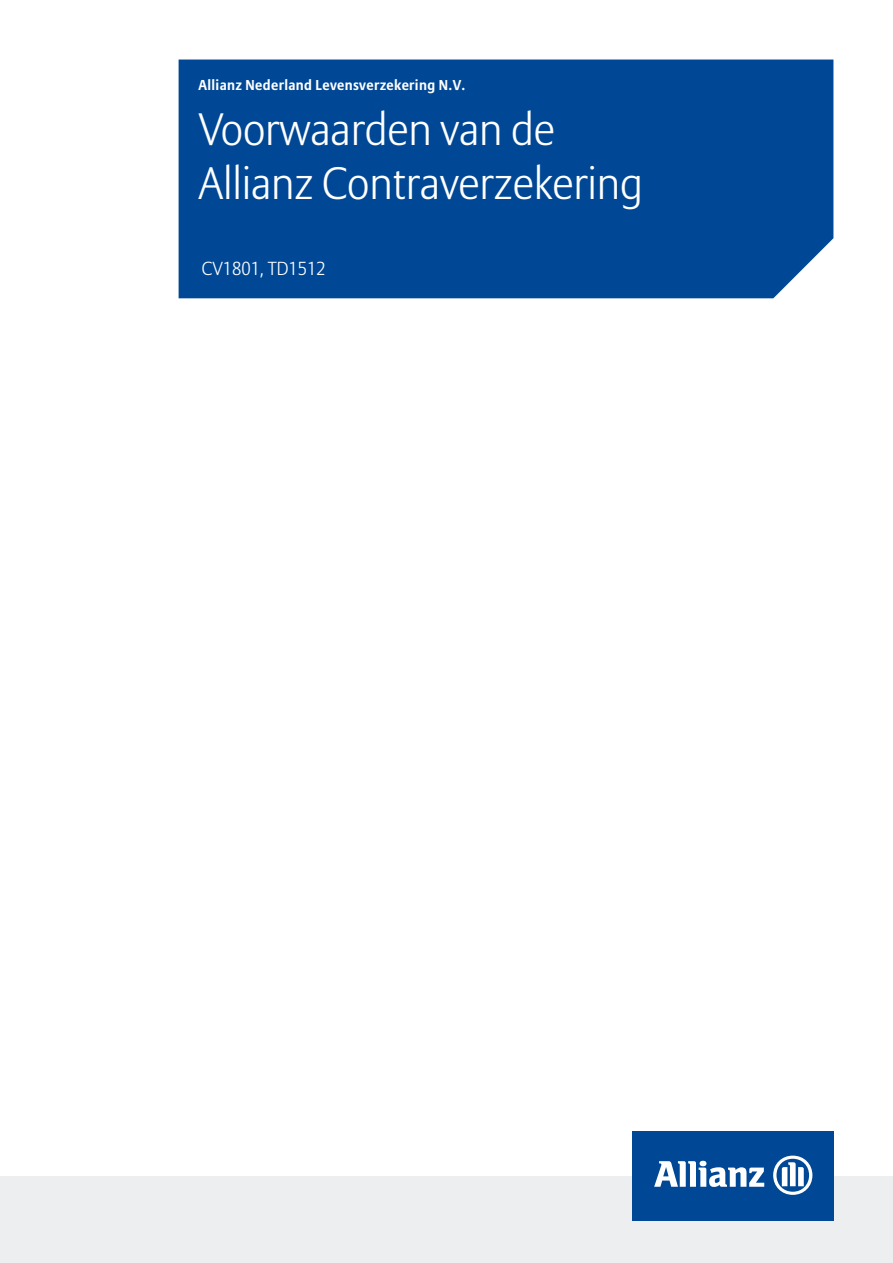
<style>
.page{position:relative;width:893px;height:1263px;background:#fff}
.page>*{position:absolute;margin:0;border:0;box-sizing:border-box;transform-origin:0 0}
.Title_35_39_75_ASL_F{font:300 45px/54px "Allianz Sans";letter-spacing:-.005em;color:#fff}
.Company_Ident_Claim{font:300 18.75px "Allianz Sans";color:#fff}
.Title_35_39_75_ASL_F-2{font:700 14.25px "Allianz Sans";letter-spacing:.025em;color:#fff}
</style>
<div class="page">
<div style="left:179px;top:60px;width:654px;height:238px;background:#004895"></div>
<div style="left:0;top:1176px;width:893px;height:87px;background:#edeeef"></div>
<div style="left:632px;top:1131px;width:202px;height:90px;background:#004895"></div>
<svg style="left:654px;top:1161px;width:110px;height:26px"></svg>
<svg style="left:773px;top:1155px;width:39px;height:40px"></svg>
<p class="Title_35_39_75_ASL_F-2" style="left:198px;top:76px;width:268px">Allianz Nederland Levensverzekering N.V.</p>
<p class="Title_35_39_75_ASL_F" style="left:198px;top:104px;width:446px">Voorwaarden van de<br>Allianz Contraverzekering</p>
<p class="Company_Ident_Claim" style="left:202px;top:257px;width:125px">CV1801, TD1512</p>
</div>
